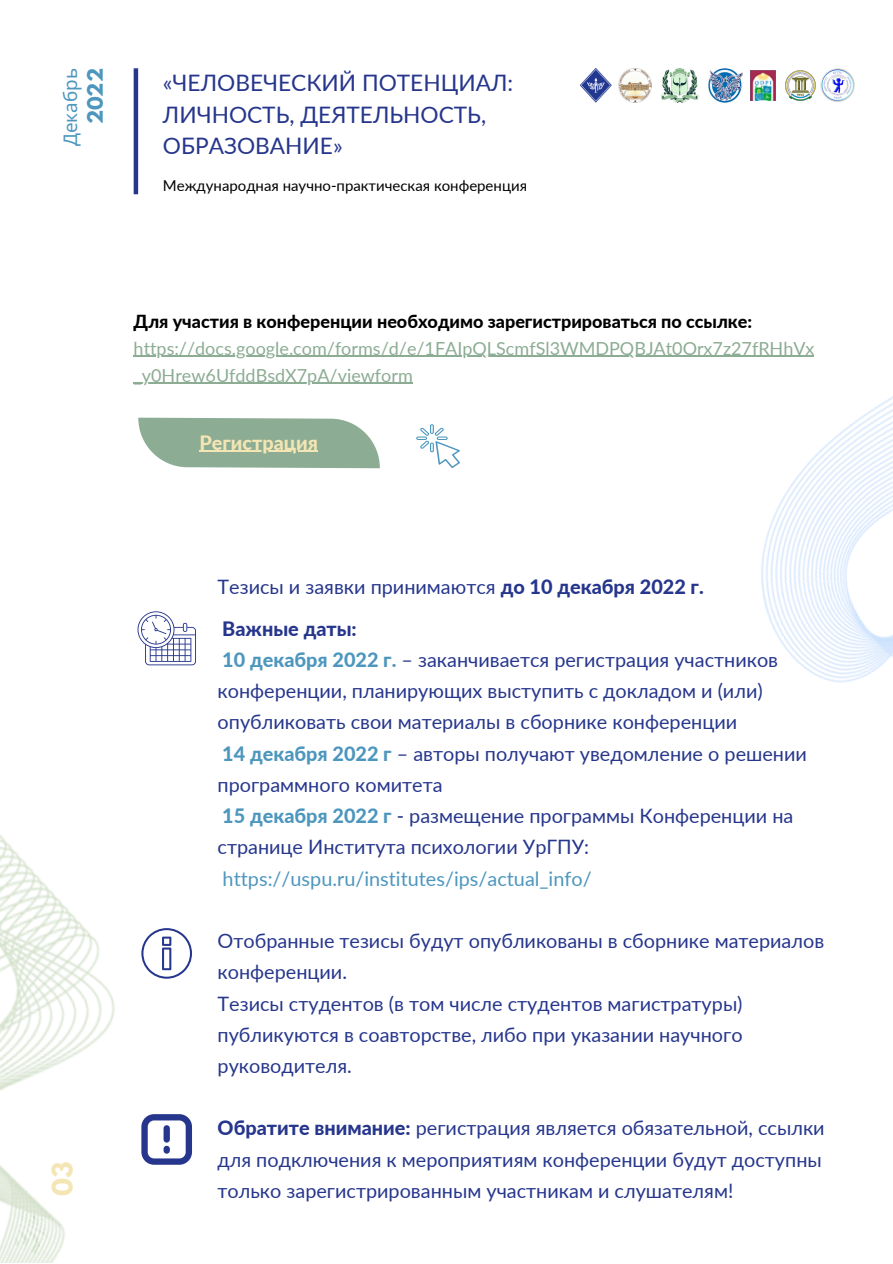
<style>
.page{position:relative;width:893px;height:1264px;background:#fff}
.page>*{position:absolute;margin:0;border:0;box-sizing:border-box;transform-origin:0 0}
.t1{font:700 24.75px "League Spartan";color:#f4e6b4}
.t2{font:22.65px/31.5px "Lato";color:#26368c}
.t3{font:19.8px/31.2px "Lato";color:#26368c}
.t4{font:800 19.8px/41.2px "Lato";color:#26368c}
.t5{font:19.8px "Lato";color:#4d96be}
.t6{font:800 19.8px "Lato";color:#f4e6b4}
.t7{font:18.75px "Noto Sans";color:#4d96be}
.t8{font:700 18.75px "League Spartan";color:#4d96be}
.t9{font:18px/27px "Lato";color:#8cac93}
.t10{font:800 18px "Lato";color:#000}
.t11{font:15px "Lato";color:#000}
.s1{font-weight:400}
.s2{font-weight:800;color:#4d96be}
.s3{font-weight:800}
</style>
<div class="page">
<svg style="left:138px;top:417px;width:242px;height:51px;background:#99b6a0"></svg>
<hr style="left:430px;top:424px;width:4px;height:10px;background:#82b5d1;border-radius:2px">
<svg style="left:417px;top:425px;width:43px;height:43px"></svg>
<img style="left:0;top:611px;width:196px;height:651px">
<svg style="left:141px;top:1114px;width:51px;height:50px"></svg>
<hr style="left:134px;top:356px;width:680px;height:1px;background:#8cac93">
<hr style="left:134px;top:383px;width:279px;height:1px;background:#8cac93">
<hr style="left:134px;top:68px;width:4px;height:126px;background:#26368c">
<img style="left:704px;top:355px;width:188px;height:328px">
<svg style="left:141px;top:928px;width:51px;height:50px"></svg>
<hr style="left:199px;top:450px;width:119px;height:2px;background:#f4e6b4">
<img style="left:580px;top:69px;width:162px;height:33px">
<img style="left:750px;top:70px;width:25px;height:31px">
<img style="left:785px;top:70px;width:30px;height:31px">
<img style="left:820px;top:68px;width:34px;height:34px">
<p class="t7" style="left:57px;top:146px;width:80px;rotate:-90deg">Декабрь</p>
<p class="t8" style="left:86px;top:124px;width:58px;rotate:-90deg">2022</p>
<p class="t2" style="left:163px;top:67px;width:352px">«ЧЕЛОВЕЧЕСКИЙ ПОТЕНЦИАЛ:<br>ЛИЧНОСТЬ, ДЕЯТЕЛЬНОСТЬ,<br>ОБРАЗОВАНИЕ»</p>
<p class="t11" style="left:163px;top:176px;width:365px">Международная научно-практическая конференция</p>
<p class="t10" style="left:134px;top:310px;width:620px">Для участия в конференции необходимо зарегистрироваться по ссылке:</p>
<p class="t9" style="left:134px;top:334px;width:682px">https://docs.google.com/forms/d/e/1FAIpQLScmfSl3WMDPQBJAt0Orx7z27fRHhVx _y0Hrew6UfddBsdX7pA/viewform</p>
<p class="t6" style="left:199px;top:430px;width:120px">Регистрация</p>
<p class="t1" style="left:50px;top:1195px;width:36px;rotate:-90deg">03</p>
<p class="t4" style="left:217px;top:566px;width:487px"><span class="s1">Тезисы и заявки принимаются</span> до 10 декабря 2022 г.<br>Важные даты:</p>
<p class="t3" style="left:217px;top:643px;width:591px"><span class="s2">10 декабря 2022 г.</span> – заканчивается регистрация участников конференции, планирующих выступить с докладом и (или) опубликовать свои материалы в сборнике конференции<br><span class="s2">14 декабря 2022 г</span> – авторы получают уведомление о решении программного комитета<br><span class="s2">15 декабря 2022 г</span> - размещение программы Конференции на странице Института психологии УрГПУ:</p>
<p class="t5" style="left:223px;top:866px;width:370px">https://uspu.ru/institutes/ips/actual_info/</p>
<p class="t3" style="left:217px;top:924px;width:608px">Отобранные тезисы будут опубликованы в сборнике материалов конференции.<br>Тезисы студентов (в том числе студентов магистратуры) публикуются в соавторстве, либо при указании научного руководителя.</p>
<p class="t3" style="left:217px;top:1112px;width:608px"><span class="s3">Обратите внимание:</span> регистрация является обязательной, ссылки для подключения к мероприятиям конференции будут доступны только зарегистрированным участникам и слушателям!</p>
</div>
